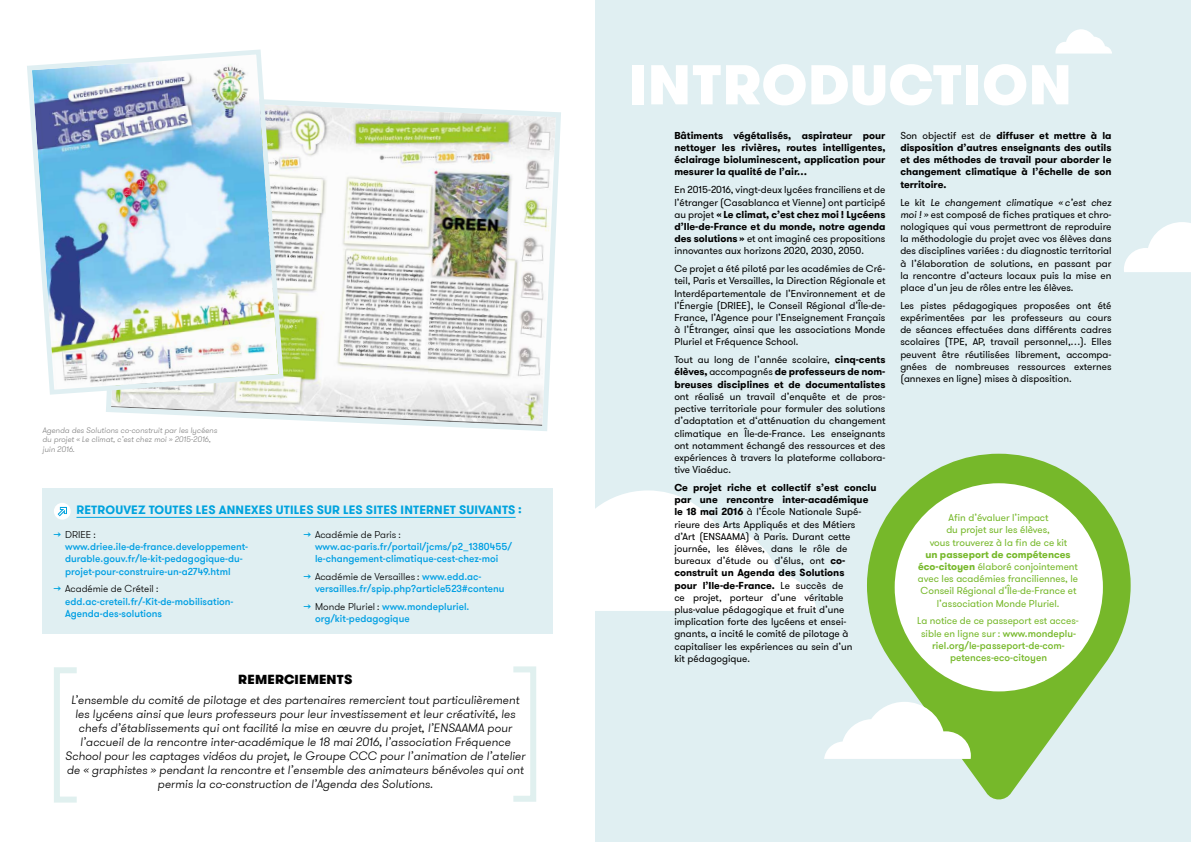
<style>
.page{position:relative;width:1191px;height:842px;background:#fff}
.page>*{position:absolute;margin:0;border:0;box-sizing:border-box;transform-origin:0 0}
.t1{font:900 56px "GT Walsheim Pro";letter-spacing:.015em;color:#fff}
.t2{font:900 13px "GT Walsheim Pro";letter-spacing:.015em;color:#000}
.t3{font:italic 300 12px/14px "GT Walsheim Pro";color:#000;text-align:center}
.t4{font:700 12px "GT Walsheim Pro";letter-spacing:.015em;color:#00a3de}
.t5{font:10px/12.2px "GT Walsheim Pro";color:#000;text-align:justify}
.t6{font:500 10px/12.2px "GT Walsheim Pro";color:#009fe3}
.t7{font:700 10px/12.2px "GT Walsheim Pro";color:#000;text-align:justify}
.t8{font:10px/12.2px "GT Walsheim Pro";color:#76b82a;text-align:center}
.t9{font:500 10px/12.2px "GT Walsheim Pro";color:#76b82a;text-align:center}
.t10{font:italic 300 8px/9.6px "GT Walsheim Pro";color:#878787}
.s1{color:#00a3de}
.s2{font-weight:300;color:#000}
.s3{font-weight:700}
.s4{font-weight:400}
.s5{font-style:italic}
</style>
<div class="page">
<div style="left:595px;top:0;width:596px;height:842px;background:#e0eff2"></div>
<svg style="left:595px;top:490px;width:221px;height:121px"></svg>
<svg style="left:106px;top:100px;width:455px;height:331px"></svg>
<div style="left:43px;top:488px;width:510px;height:146px;background:#e0eff2"></div>
<hr style="left:76px;top:517px;width:439px;height:1px;background:#00a3de">
<div style="left:54px;top:503px;width:17px;height:17px;background:#fff;border-radius:50%"></div>
<svg style="left:54px;top:505px;width:15px;height:15px"></svg>
<svg style="left:1124px;top:222px;width:67px;height:50px"></svg>
<svg style="left:1055px;top:29px;width:57px;height:25px"></svg>
<div style="left:54px;top:667px;width:26px;height:135px;border:6px solid #e0f0ef"></div>
<div style="left:510px;top:666px;width:26px;height:136px;border:6px solid #e0f0ef"></div>
<svg style="left:867px;top:454px;width:263px;height:346px;fill:#77b82c"></svg>
<div style="left:894px;top:483px;width:209px;height:208px;background:#fff;border-radius:50%"></div>
<svg style="left:824px;top:702px;width:147px;height:57px"></svg>
<img style="left:27px;top:49px;width:259px;height:348px">
<p class="t10" style="left:43px;top:425px;width:176px">Agenda des Solutions co-construit par les lycéens du projet « Le climat, c’est chez moi » 2015-2016, juin 2016.</p>
<p class="t4" style="left:76px;top:502px;width:447px">RETROUVEZ TOUTES LES ANNEXES UTILES SUR LES SITES INTERNET SUIVANTS :</p>
<p class="t6" style="left:65px;top:528px;width:184px;text-indent:-11px"><span class="s1">→</span> <span class="s2">DRIEE : </span>www.driee.ile-de-france.developpement&shy;durable.gouv.fr/le-kit-pedagogique-du&shy;projet-pour-construire-un-a2749.html</p>
<p class="t6" style="left:65px;top:583px;width:170px;text-indent:-11px"><span class="s1">→</span> <span class="s2">Académie de Créteil : </span>edd.ac-creteil.fr/-Kit-de-mobilisation-<br>Agenda-des-solutions</p>
<p class="t6" style="left:315px;top:528px;width:198px;text-indent:-11px"><span class="s1">→</span> <span class="s2">Académie de Paris : </span>www.ac-paris.fr/portail/jcms/p2_1380455/ le-changement-climatique-cest-chez-moi</p>
<p class="t6" style="left:315px;top:571px;width:191px;text-indent:-11px"><span class="s1">→</span> <span class="s2">Académie de Versailles :</span> www.edd.ac&shy;versailles.fr/spip.php?article523#contenu</p>
<p class="t6" style="left:315px;top:601px;width:156px;text-indent:-11px"><span class="s1">→</span> <span class="s2">Monde Pluriel :</span> www.mondepluriel. org/kit-pedagogique</p>
<h2 class="t2" style="left:238px;top:671px;width:116px">REMERCIEMENTS</h2>
<p class="t3" style="left:65px;top:693px;width:462px">L’ensemble du comité de pilotage et des partenaires remercient tout particulièrement les lycéens ainsi que leurs professeurs pour leur investissement et leur créativité, les chefs d’établissements qui ont facilité la mise en œuvre du projet, l’ENSAAMA pour l’accueil de la rencontre inter-académique le 18 mai 2016, l’association Fréquence School pour les captages vidéos du projet, le Groupe CCC pour l’animation de l’atelier de « graphistes » pendant la rencontre et l’ensemble des animateurs bénévoles qui ont permis la co-construction de l’Agenda des Solutions.</p>
<h1 class="t1" style="left:628px;top:47px;width:445px">INTRODUCTION</h1>
<p class="t7" style="left:674px;top:129px;width:212px">Bâtiments végétalisés, aspirateur pour nettoyer les rivières, routes intelligentes, éclairage bioluminescent, application pour mesurer la qualité de l’air…</p>
<p class="t5" style="left:674px;top:184px;width:213px">En 2015-2016, vingt-deux lycées franciliens et de l’étranger (Casablanca et Vienne) ont participé au projet <span class="s3">« Le climat, c’est chez moi ! Lycéens d’Ile-de-France et du monde, notre agenda des solutions »</span> et ont imaginé ces propositions innovantes aux horizons 2020, 2030, 2050.</p>
<p class="t5" style="left:674px;top:263px;width:213px">Ce projet a été piloté par les académies de Cré&shy;teil, Paris et Versailles, la Direction Régionale et Interdépartementale de l’Environnement et de l’Énergie (DRIEE), le Conseil Régional d’Île-de-France, l’Agence pour l’Enseignement Français à l’Étranger, ainsi que les associations Monde Pluriel et Fréquence School.</p>
<p class="t7" style="left:674px;top:354px;width:213px"><span class="s4">Tout au long de l’année scolaire,</span> cinq-cents élèves, <span class="s4">accompagnés</span> de professeurs de nom&shy;breuses disciplines et de documentalistes</p>
<p class="t5" style="left:674px;top:391px;width:213px">ont réalisé un travail d’enquête et de pros&shy;pective territoriale pour formuler des solutions d’adaptation et d‘atténuation du changement climatique en Île-de-France. Les enseignants ont notamment échangé des ressources et des expériences à travers la plateforme collabora&shy;tive Viaéduc.</p>
<p class="t5" style="left:674px;top:482px;width:204px;text-align:left"><span class="s3">Ce projet riche et collectif s’est conclu par une rencontre inter-académique le 18 mai 2016</span> à l’École Nationale Supé&shy;rieure des Arts Appliqués et des Métiers d’Art (ENSAAMA) à Paris. Durant cette journée, les élèves, dans le rôle de bureaux d’étude ou d’élus, ont <span class="s3">co&shy;construit un Agenda des Solutions<br>pour l’Ile-de-France.</span> Le succès de<br>ce projet, porteur d’une véritable plus-value pédagogique et fruit d’une implication forte des lycéens et ensei&shy;gnants, a incité le comité de pilotage à capitaliser les expériences au sein d’un<br>kit pédagogique.</p>
<p class="t7" style="left:900px;top:129px;width:213px"><span class="s4">Son objectif est de</span> diffuser et mettre à la disposition d’autres enseignants des outils et des méthodes de travail pour aborder le changement climatique à l’échelle de son territoire.</p>
<p class="t5" style="left:900px;top:196px;width:213px">Le kit <span class="s5">Le changement climatique « c’est chez moi ! »</span> est composé de fiches pratiques et chro&shy;nologiques qui vous permettront de reproduire la méthodologie du projet avec vos élèves dans des disciplines variées : du diagnostic territorial à l’élaboration de solutions, en passant par la rencontre d’acteurs locaux puis la mise en place d’un jeu de rôles entre les élèves.</p>
<p class="t5" style="left:900px;top:299px;width:213px">Les pistes pédagogiques proposées ont été expérimentées par les professeurs au cours de séances effectuées dans différents cadres scolaires (TPE, AP, travail personnel,…). Elles peuvent être réutilisées librement, accompa&shy;gnées de nombreuses ressources externes (annexes en ligne) mises à disposition.</p>
<p class="t8" style="left:929px;top:512px;width:139px">Afin d’évaluer l’impact<br>du projet sur les élèves,<br>vous trouverez à la fin de ce kit</p>
<p class="t8" style="left:918px;top:548px;width:162px"><span class="s3">un passeport de compétences éco-citoyen</span> élaboré conjointement avec les académies franciliennes, le Conseil Régional d’Île-de-France et l’association Monde Pluriel.</p>
<p class="t9" style="left:917px;top:615px;width:163px"><span class="s4">La notice de ce passeport est acces&shy;sible en ligne sur :</span> www.mondeplu&shy;riel.org/le-passeport-de-com&shy;petences-eco-citoyen</p>
</div>
